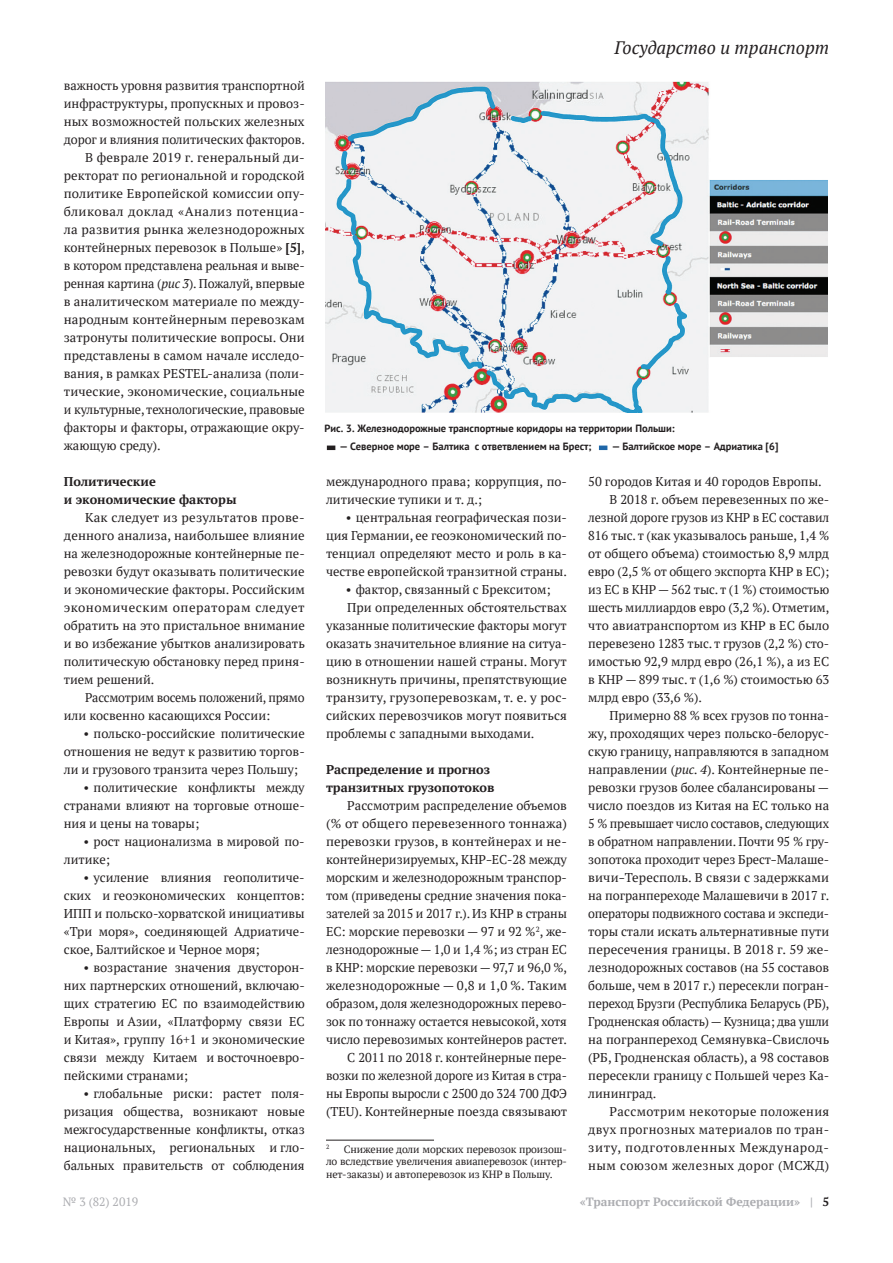
<style>
.page{position:relative;width:893px;height:1263px;background:#fff}
.page>*{position:absolute;margin:0;border:0;box-sizing:border-box;transform-origin:0 0}
.t1{font:italic 18px "PT Serif";color:#231f20}
.t2{font:12.75px/18px "PT Serif";color:#231f20;text-align:justify}
.t3{font:700 12.75px/18px "PT Serif";color:#231f20}
.t4{font:12.75px "PT Serif";letter-spacing:.03em;color:#231f20}
.t5{font:12.75px "PT Serif";letter-spacing:.035em;color:#231f20}
.t6{font:12.75px "PT Serif";letter-spacing:.045em;color:#231f20}
.t7{font:700 12px "PT Serif";color:#acadb1}
.t8{font:12px "PT Serif";color:#acadb1}
.t9{font:700 10.5px "PT Sans";color:#231f20}
.t10{font:10.5px/12.6px "PT Serif";letter-spacing:-.01em;color:#231f20;text-align:justify}
.t11{font:6.15px "PT Serif";color:#231f20}
.s1{font-weight:700}
.s2{font-style:italic}
.s3{color:#231f20}
</style>
<div class="page">
<hr style="left:326px;top:1140px;width:108px;height:1px;background:#231f20">
<svg style="left:327px;top:446px;width:8px;height:4px"></svg>
<svg style="left:599px;top:446px;width:8px;height:4px"></svg>
<img style="left:325px;top:81px;width:502px;height:331px">
<p class="t2" style="left:64px;top:76px;width:242px">важность уровня развития транспортной</p>
<p class="t2" style="left:64px;top:94px;width:242px">инфраструктуры, пропускных и провоз-</p>
<p class="t2" style="left:64px;top:112px;width:242px">ных возможностей польских железных</p>
<p class="t2" style="left:64px;top:130px;width:243px">дорог и влияния политических факторов.</p>
<p class="t2" style="left:85px;top:148px;width:221px">В феврале 2019 г. генеральный ди-</p>
<p class="t2" style="left:64px;top:166px;width:242px">ректорат по региональной и городской</p>
<p class="t2" style="left:64px;top:184px;width:242px">политике Европейской комиссии опу-</p>
<p class="t5" style="left:64px;top:203px;width:242px">бликовал доклад «Анализ потенциа-</p>
<p class="t2" style="left:64px;top:220px;width:242px">ла развития рынка железнодорожных</p>
<p class="t2" style="left:64px;top:238px;width:242px">контейнерных перевозок в Польше» <span class="s1">[5]</span>,</p>
<p class="t2" style="left:64px;top:256px;width:242px">в котором представлена реальная и выве-</p>
<p class="t2" style="left:64px;top:274px;width:242px">ренная картина (<span class="s2">рис 3</span>). Пожалуй, впервые</p>
<p class="t2" style="left:64px;top:292px;width:242px">в аналитическом материале по между-</p>
<p class="t2" style="left:64px;top:310px;width:243px">народным контейнерным перевозкам</p>
<p class="t2" style="left:64px;top:328px;width:242px">затронуты политические вопросы. Они</p>
<p class="t2" style="left:64px;top:346px;width:242px">представлены в самом начале исследо-</p>
<p class="t2" style="left:64px;top:364px;width:242px">вания, в рамках PESTEL-анализа (поли-</p>
<p class="t2" style="left:64px;top:382px;width:243px">тические, экономические, социальные</p>
<p class="t2" style="left:64px;top:400px;width:242px">и культурные, технологические, правовые</p>
<p class="t2" style="left:64px;top:418px;width:242px">факторы и факторы, отражающие окру-</p>
<p class="t2" style="left:64px;top:436px;width:99px">жающую среду).</p>
<p class="t3" style="left:64px;top:472px;width:174px">Политические<br>и экономические факторы</p>
<p class="t2" style="left:64px;top:508px;width:243px;text-indent:21px">Как следует из результатов прове&shy;денного анализа, наибольшее влияние на железнодорожные контейнерные пе&shy;ревозки будут оказывать политические и экономические факторы. Российским экономическим операторам следует обратить на это пристальное внимание и во избежание убытков анализировать политическую обстановку перед приня&shy;тием решений.</p>
<p class="t2" style="left:64px;top:688px;width:242px;text-indent:21px">Рассмотрим восемь положений, прямо или косвенно касающихся России:</p>
<p class="t2" style="left:64px;top:724px;width:242px;text-indent:20px">• польско-российские политические отношения не ведут к развитию торгов&shy;ли и грузового транзита через Польшу;</p>
<p class="t2" style="left:64px;top:778px;width:242px;text-indent:20px">• политические конфликты между странами влияют на торговые отноше&shy;ния и цены на товары;</p>
<p class="t2" style="left:64px;top:832px;width:242px;text-indent:20px">• рост национализма в мировой по&shy;литике;</p>
<p class="t2" style="left:64px;top:868px;width:242px;text-indent:20px">• усиление влияния геополитиче&shy;ских и геоэкономических концептов:<br>ИПП и польско-хорватской инициативы «Три моря», соединяющей Адриатиче&shy;ское, Балтийское и Черное моря;</p>
<p class="t2" style="left:64px;top:958px;width:242px;text-indent:20px">• возрастание значения двусторон&shy;них партнерских отношений, включаю&shy;щих стратегию ЕС по взаимодействию Европы и Азии, «Платформу связи ЕС и Китая», группу 16+1 и экономические связи между Китаем и восточноевро&shy;пейскими странами;</p>
<p class="t2" style="left:64px;top:1084px;width:242px;text-indent:20px">• глобальные риски: растет поля&shy;ризация общества, возникают новые межгосударственные конфликты, отказ национальных, региональных и гло&shy;бальных правительств от соблюдения</p>
<h1 class="t1" style="left:614px;top:36px;width:216px">Государство и транспорт</h1>
<p class="t9" style="left:325px;top:421px;width:352px">Рис. 3. Железнодорожные транспортные коридоры на территории Польши:</p>
<p class="t9" style="left:340px;top:439px;width:254px">— Северное море – Балтика с ответвлением на Брест;</p>
<p class="t9" style="left:612px;top:439px;width:168px">— Балтийское море – Адриатика [6]</p>
<p class="t2" style="left:326px;top:472px;width:242px">международного права; коррупция, по&shy;литические тупики и т. д.;</p>
<p class="t2" style="left:326px;top:508px;width:242px;text-indent:20px">• центральная географическая пози&shy;ция Германии, ее геоэкономический по&shy;тенциал определяют место и роль в ка&shy;честве европейской транзитной страны.</p>
<p class="t2" style="left:346px;top:580px;width:206px">• фактор, связанный с Брекситом;</p>
<p class="t2" style="left:347px;top:598px;width:221px">При определенных обстоятельствах</p>
<p class="t2" style="left:326px;top:616px;width:242px">указанные политические факторы могут</p>
<p class="t2" style="left:326px;top:634px;width:242px">оказать значительное влияние на ситуа-</p>
<p class="t2" style="left:326px;top:652px;width:242px">цию в отношении нашей страны. Могут</p>
<p class="t2" style="left:326px;top:670px;width:242px">возникнуть причины, препятствующие</p>
<p class="t2" style="left:326px;top:688px;width:242px">транзиту, грузоперевозкам, т. е. у рос-</p>
<p class="t2" style="left:326px;top:706px;width:242px">сийских перевозчиков могут появиться</p>
<p class="t2" style="left:326px;top:724px;width:210px">проблемы с западными выходами.</p>
<p class="t3" style="left:326px;top:760px;width:170px">Распределение и прогноз транзитных грузопотоков</p>
<p class="t2" style="left:326px;top:796px;width:243px;text-align:right">Рассмотрим распределение объемов<br>(% от общего перевезенного тоннажа) перевозки грузов, в контейнерах и не&shy;контейнеризируемых, КНР–ЕС‑28 между морским и железнодорожным транспор&shy;том (приведены средние значения пока&shy;зателей за 2015 и 2017 г.). Из КНР в страны ЕС: морские перевозки — 97 и 92 %<sup>2</sup>, же&shy;лезнодорожные — 1,0 и 1,4 %; из стран ЕС в КНР: морские перевозки — 97,7 и 96,0 %, железнодорожные — 0,8 и 1,0 %. Таким образом, доля железнодорожных перево&shy;зок по тоннажу остается невысокой, хотя число перевозимых контейнеров растет.<br>С 2011 по 2018 г. контейнерные пере&shy;возки по железной дороге из Китая в стра&shy;ны Европы выросли с 2500 до 324 700 ДФЭ (TEU). Контейнерные поезда связывают</p>
<p class="t11" style="left:326px;top:1143px;width:5px">2</p>
<p class="t10" style="left:326px;top:1142px;width:242px;text-indent:18px">Снижение доли морских перевозок произош&shy;ло вследствие увеличения авиаперевозок (интер&shy;нет-заказы) и автоперевозок из КНР в Польшу.</p>
<p class="t2" style="left:588px;top:472px;width:235px">50 городов Китая и 40 городов Европы.</p>
<p class="t2" style="left:609px;top:490px;width:221px">В 2018 г. объем перевезенных по же-</p>
<p class="t2" style="left:588px;top:508px;width:242px">лезной дороге грузов из КНР в ЕС составил</p>
<p class="t2" style="left:588px;top:526px;width:242px">816 тыс. т (как указывалось раньше, 1,4 %</p>
<p class="t2" style="left:588px;top:544px;width:242px">от общего объема) стоимостью 8,9 млрд</p>
<p class="t2" style="left:588px;top:562px;width:242px">евро (2,5 % от общего экспорта КНР в ЕС);</p>
<p class="t2" style="left:588px;top:580px;width:242px">из ЕС в КНР — 562 тыс. т (1 %) стоимостью</p>
<p class="t2" style="left:588px;top:598px;width:243px">шесть миллиардов евро (3,2 %). Отметим,</p>
<p class="t2" style="left:588px;top:616px;width:242px">что авиатранспортом из КНР в ЕС было</p>
<p class="t2" style="left:588px;top:634px;width:242px">перевезено 1283 тыс. т грузов (2,2 %) сто-</p>
<p class="t2" style="left:588px;top:652px;width:242px">имостью 92,9 млрд евро (26,1 %), а из ЕС</p>
<p class="t2" style="left:588px;top:670px;width:243px">в КНР — 899 тыс. т (1,6 %) стоимостью 63</p>
<p class="t2" style="left:588px;top:688px;width:115px">млрд евро (33,6 %).</p>
<p class="t2" style="left:609px;top:706px;width:221px">Примерно 88 % всех грузов по тонна-</p>
<p class="t2" style="left:588px;top:724px;width:242px">жу, проходящих через польско-белорус-</p>
<p class="t2" style="left:588px;top:742px;width:242px">скую границу, направляются в западном</p>
<p class="t2" style="left:588px;top:760px;width:242px">направлении (<span class="s2">рис. 4</span>). Контейнерные пе-</p>
<p class="t2" style="left:588px;top:778px;width:242px">ревозки грузов более сбалансированы —</p>
<p class="t2" style="left:588px;top:796px;width:243px">число поездов из Китая на ЕС только на</p>
<p class="t2" style="left:588px;top:814px;width:242px">5 % превышает число составов, следующих</p>
<p class="t2" style="left:588px;top:832px;width:242px">в обратном направлении. Почти 95 % гру-</p>
<p class="t2" style="left:588px;top:850px;width:242px">зопотока проходит через Брест–Малаше-</p>
<p class="t2" style="left:588px;top:868px;width:242px">вичи–Тересполь. В связи с задержками</p>
<p class="t2" style="left:588px;top:886px;width:242px">на погранпереходе Малашевичи в 2017 г.</p>
<p class="t2" style="left:588px;top:904px;width:242px">операторы подвижного состава и экспеди-</p>
<p class="t2" style="left:588px;top:922px;width:243px">торы стали искать альтернативные пути</p>
<p class="t2" style="left:588px;top:940px;width:242px">пересечения границы. В 2018 г. 59 же-</p>
<p class="t2" style="left:588px;top:958px;width:242px">лезнодорожных составов (на 55 составов</p>
<p class="t2" style="left:588px;top:976px;width:242px">больше, чем в 2017 г.) пересекли погран-</p>
<p class="t2" style="left:588px;top:994px;width:243px">переход Брузги (Республика Беларусь (РБ),</p>
<p class="t2" style="left:588px;top:1012px;width:242px">Гродненская область) — Кузница; два ушли</p>
<p class="t2" style="left:588px;top:1030px;width:242px">на погранпереход Семянувка–Свислочь</p>
<p class="t2" style="left:588px;top:1048px;width:243px">(РБ, Гродненская область), а 98 составов</p>
<p class="t2" style="left:588px;top:1066px;width:242px">пересекли границу с Польшей через Ка-</p>
<p class="t2" style="left:588px;top:1084px;width:70px">лининград.</p>
<p class="t4" style="left:609px;top:1103px;width:221px">Рассмотрим некоторые положения</p>
<p class="t4" style="left:588px;top:1121px;width:242px">двух прогнозных материалов по тран-</p>
<p class="t6" style="left:588px;top:1139px;width:242px">зиту, подготовленных Международ-</p>
<p class="t5" style="left:588px;top:1157px;width:242px">ным союзом железных дорог (МСЖД)</p>
<p class="t8" style="left:63px;top:1194px;width:77px">№ 3 (82) 2019</p>
<p class="t7" style="left:580px;top:1194px;width:251px">«Транспорт Российской Федерации» | <span class="s3">5</span></p>
</div>
